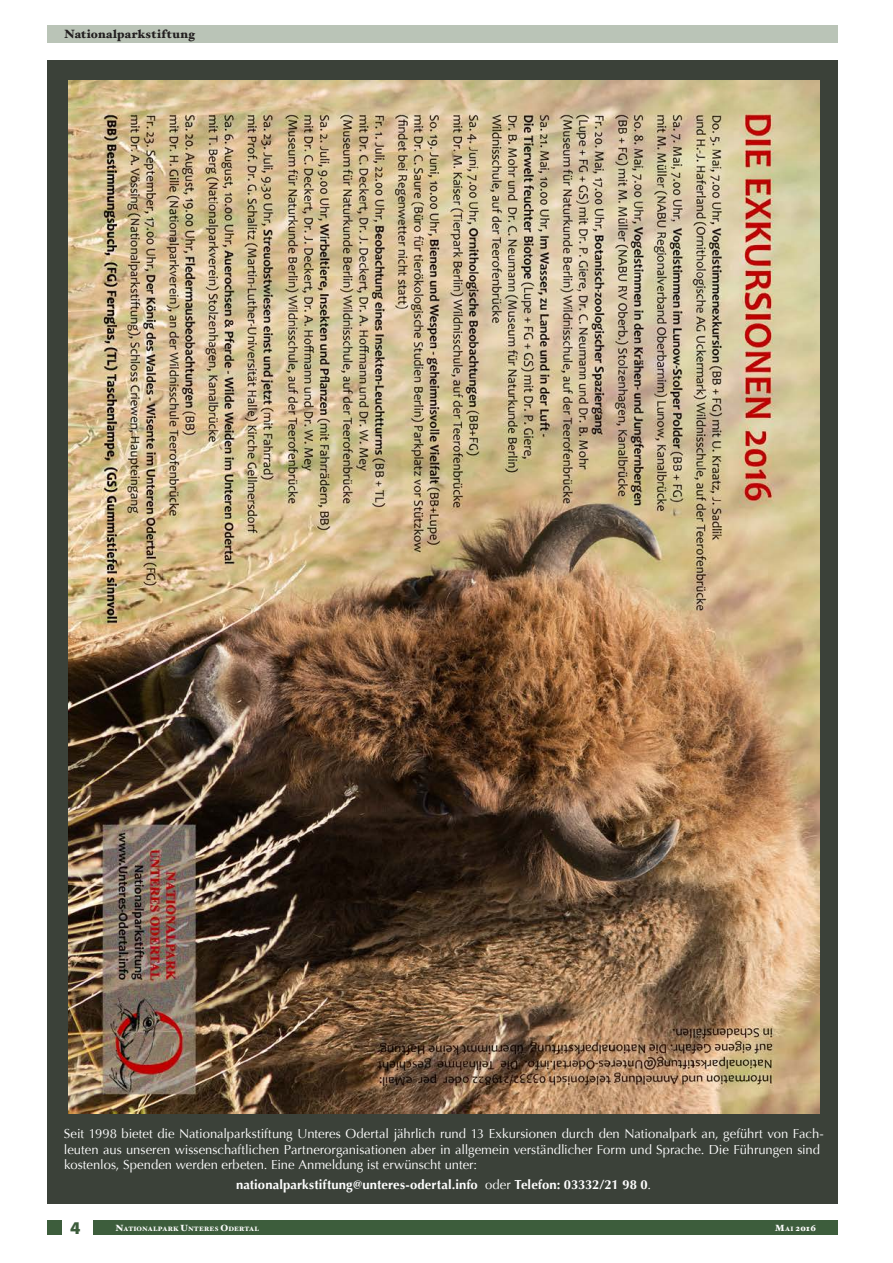
<style>
.page{position:relative;width:893px;height:1263px;background:#fff}
.page>*{position:absolute;margin:0;border:0;box-sizing:border-box;transform-origin:0 0}
.t1{font:900 18px "Myriad Pro";color:#3d5d3c}
.t2{font:13.05px/15.6px "Optima";color:#fff}
.t3{font:700 13.05px "Optima";letter-spacing:.005em;color:#fff}
.t4{font:900 12px "Hoefler Text";letter-spacing:.035em;color:#231f20}
.t5{font:900 9px "Hoefler Text";color:#fff}
.t6{font:900 6.3px "Hoefler Text";letter-spacing:.025em;color:#fff}
.s1{font-weight:400}
.s2{font-size:9px}
.s3{font-size:6.3px}
</style>
<div class="page">
<div style="left:94px;top:1220px;width:744px;height:15px;background:#3d5d3c"></div>
<div style="left:47px;top:1220px;width:15px;height:15px;background:#3d5d3c"></div>
<div style="left:47px;top:60px;width:791px;height:1144px;background:#3b4139"></div>
<div style="left:47px;top:26px;width:791px;height:17px;background:#bac4b7"></div>
<img style="left:68px;top:81px;width:752px;height:1032px">
<p class="t4" style="left:64px;top:27px;width:132px">Nationalparkstiftung</p>
<p class="t2" style="left:64px;top:1126px;width:761px">Seit 1998 bietet die Nationalparkstiftung Unteres Odertal jährlich rund 13 Exkursionen durch den Nationalpark an, geführt von Fach&shy;leuten aus unseren wissenschaftlichen Partnerorganisationen aber in allgemein verständlicher Form und Sprache. Die Führungen sind kostenlos, Spenden werden erbeten. Eine Anmeldung ist erwünscht unter:</p>
<p class="t3" style="left:236px;top:1177px;width:417px">nationalparkstiftung@unteres-odertal.info <span class="s1">oder</span> Telefon: 03332/21 98 0<span class="s1">.</span></p>
<h1 class="t1" style="left:70px;top:1216px;width:12px">4</h1>
<p class="t6" style="left:115px;top:1225px;width:145px"><span class="s2">N</span>ATIONALPARK <span class="s2">U</span>NTERES <span class="s2">O</span>DERTAL</p>
<p class="t5" style="left:775px;top:1222px;width:42px">M<span class="s3">AI</span> 2016</p>
</div>
